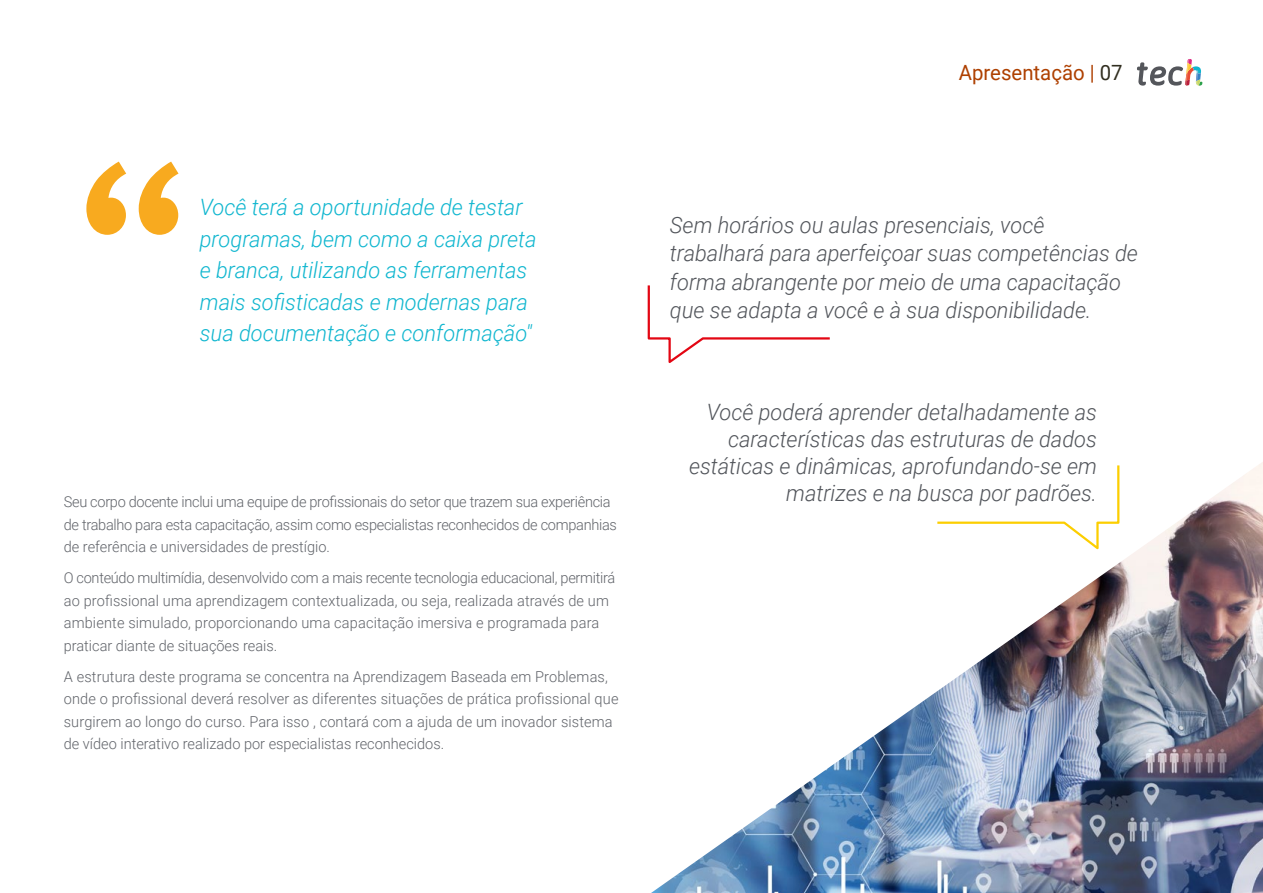
<style>
.page{position:relative;width:1263px;height:893px;background:#fff}
.page>*{position:absolute;margin:0;border:0;box-sizing:border-box;transform-origin:0 0}
.t1{font:italic 300 22.5px/27px "Roboto";color:#52555b;text-align:right}
.t2{font:italic 300 22.5px/31.5px "Roboto";color:#0fb6cf}
.t3{font:21px "Roboto";color:#ae4000}
.t4{font:300 15px/22.5px "Roboto";color:#61646a}
.t5{font:300 15px/22.5px "Roboto";letter-spacing:-.02em;color:#61646a}
.s1{color:#312e20}
</style>
<div class="page">
<svg style="left:86px;top:162px;width:93px;height:73px"></svg>
<svg style="left:647px;top:285px;width:183px;height:78px"></svg>
<img style="left:651px;top:462px;width:612px;height:431px">
<svg style="left:1137px;top:59px;width:65px;height:27px"></svg>
<h1 class="t2" style="left:200px;top:190px;width:338px">Você terá a oportunidade de testar programas, bem como a caixa preta e branca, utilizando as ferramentas mais sofisticadas e modernas para sua documentação e conformação"</h1>
<p class="t5" style="left:64px;top:490px;width:555px">Seu corpo docente inclui uma equipe de profissionais do setor que trazem sua experiência de trabalho para esta capacitação, assim como especialistas reconhecidos de companhias de referência e universidades de prestígio.</p>
<p class="t4" style="left:64px;top:566px;width:553px">O conteúdo multimídia, desenvolvido com a mais recente tecnologia educacional, permitirá ao profissional uma aprendizagem contextualizada, ou seja, realizada através de um ambiente simulado, proporcionando uma capacitação imersiva e programada para praticar diante de situações reais.</p>
<p class="t4" style="left:64px;top:665px;width:556px">A estrutura deste programa se concentra na Aprendizagem Baseada em Problemas, onde o profissional deverá resolver as diferentes situações de prática profissional que surgirem ao longo do curso. Para isso , contará com a ajuda de um inovador sistema de vídeo interativo realizado por especialistas reconhecidos.</p>
<h2 class="t3" style="left:959px;top:57px;width:165px">Apresentação | <span class="s1">07</span></h2>
<h1 class="t1" style="left:670px;top:210px;width:469px;line-height:28.5px;text-align:left">Sem horários ou aulas presenciais, você trabalhará para aperfeiçoar suas competências de forma abrangente por meio de uma capacitação que se adapta a você e à sua disponibilidade.</h1>
<h1 class="t1" style="left:689px;top:398px;width:410px">Você poderá aprender detalhadamente as características das estruturas de dados estáticas e dinâmicas, aprofundando-se em matrizes e na busca por padrões.</h1>
</div>
